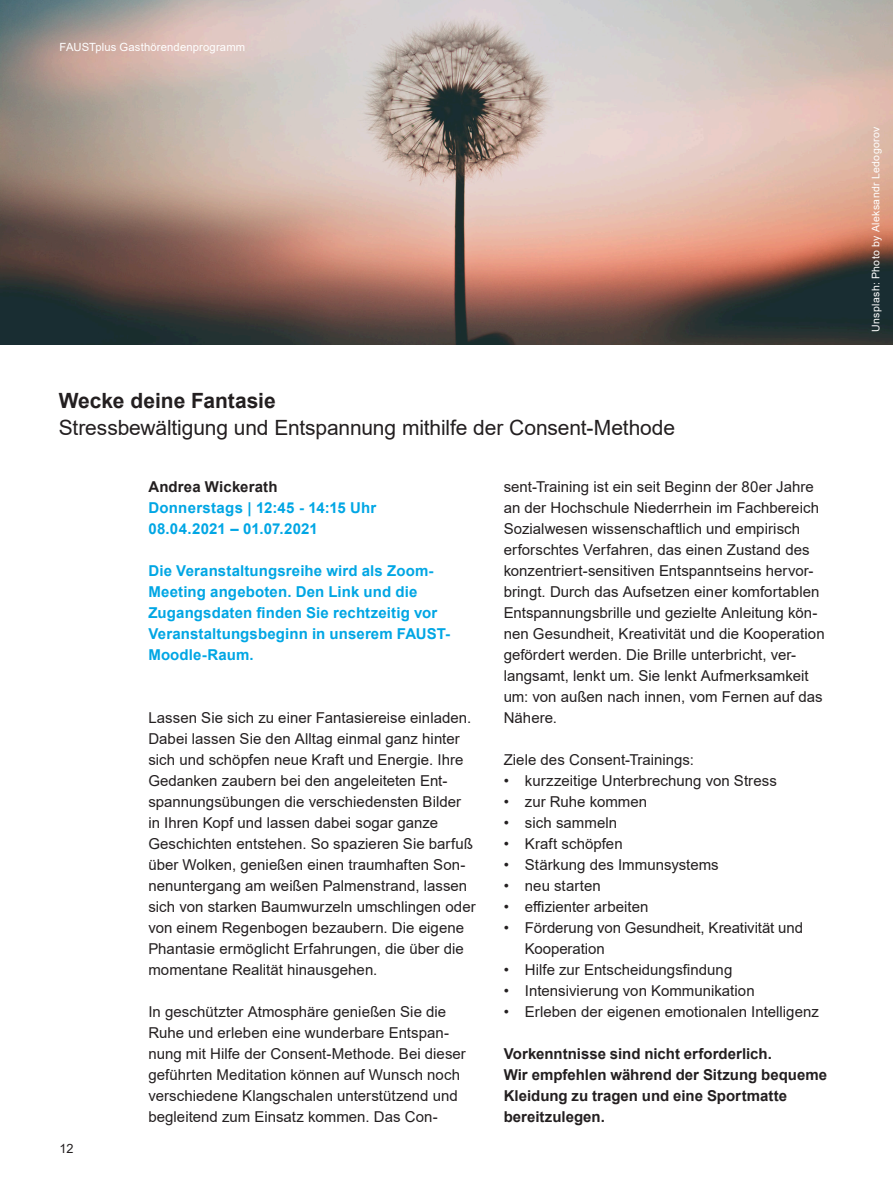
<style>
.page{position:relative;width:893px;height:1191px;background:#fff}
.page>*{position:absolute;margin:0;border:0;box-sizing:border-box;transform-origin:0 0}
.t1{font:21px "Arial";letter-spacing:-.005em;color:#231f20}
.t2{font:700 21px "Arial";color:#231f20}
.t3{font:15px/21px "Arial";letter-spacing:.005em;color:#231f20}
.t4{font:700 15px/21px "Arial";letter-spacing:.01em;color:#00a6e4}
.t5{font:700 15px/21px "Arial";color:#231f20}
.t6{font:12.75px "Arial";color:#231f20}
.t7{font:11.25px "Arial";letter-spacing:.015em;color:#fff}
.t8{font:10.5px "Arial";letter-spacing:.035em;color:#fff}
</style>
<div class="page">
<img style="left:1px;top:0;width:892px;height:344px">
<p class="t7" style="left:60px;top:39px;width:187px">FAUSTplus Gasthörendenprogramm</p>
<h1 class="t2" style="left:59px;top:386px;width:219px">Wecke deine Fantasie</h1>
<h1 class="t1" style="left:59px;top:413px;width:618px">Stressbewältigung und Entspannung mithilfe der Consent-Methode</h1>
<p class="t6" style="left:60px;top:1139px;width:15px">12</p>
<p class="t5" style="left:148px;top:476px;width:131px">Andrea Wickerath</p>
<p class="t4" style="left:148px;top:497px;width:230px">Donnerstags | 12:45 - 14:15 Uhr<br>08.04.2021 – 01.07.2021</p>
<p class="t4" style="left:148px;top:560px;width:303px">Die Veranstaltungsreihe wird als Zoom-Meeting angeboten. Den Link und die Zugangsdaten finden Sie rechtzeitig vor Veranstaltungsbeginn in unserem FAUST-Moodle-Raum.</p>
<p class="t3" style="left:148px;top:707px;width:329px">Lassen Sie sich zu einer Fantasiereise einladen.<br>Dabei lassen Sie den Alltag einmal ganz hinter sich und schöpfen neue Kraft und Energie. Ihre Gedanken zaubern bei den angeleiteten Ent&shy;spannungsübungen die verschiedensten Bilder in Ihren Kopf und lassen dabei sogar ganze Geschichten entstehen. So spazieren Sie barfuß über Wolken, genießen einen traumhaften Son&shy;nenuntergang am weißen Palmenstrand, lassen sich von starken Baumwurzeln umschlingen oder von einem Regenbogen bezaubern. Die eigene Phantasie ermöglicht Erfahrungen, die über die momentane Realität hinausgehen.</p>
<p class="t3" style="left:148px;top:1001px;width:319px">In geschützter Atmosphäre genießen Sie die Ruhe und erleben eine wunderbare Entspan&shy;nung mit Hilfe der Consent-Methode. Bei dieser geführten Meditation können auf Wunsch noch verschiedene Klangschalen unterstützend und begleitend zum Einsatz kommen. Das Con-</p>
<p class="t3" style="left:504px;top:476px;width:322px">sent-Training ist ein seit Beginn der 80er Jahre an der Hochschule Niederrhein im Fachbereich Sozialwesen wissenschaftlich und empirisch erforschtes Verfahren, das einen Zustand des konzentriert-sensitiven Entspanntseins hervor&shy;bringt. Durch das Aufsetzen einer komfortablen Entspannungsbrille und gezielte Anleitung kön&shy;nen Gesundheit, Kreativität und die Kooperation gefördert werden. Die Brille unterbricht, ver&shy;langsamt, lenkt um. Sie lenkt Aufmerksamkeit um: von außen nach innen, vom Fernen auf das Nähere.</p>
<p class="t3" style="left:504px;top:749px;width:192px">Ziele des Consent-Trainings:</p>
<p class="t3" style="left:504px;top:770px;width:275px">• kurzzeitige Unterbrechung von Stress</p>
<p class="t3" style="left:504px;top:791px;width:145px">• zur Ruhe kommen</p>
<p class="t3" style="left:504px;top:812px;width:115px">• sich sammeln</p>
<p class="t3" style="left:504px;top:833px;width:121px">• Kraft schöpfen</p>
<p class="t3" style="left:504px;top:854px;width:217px">• Stärkung des Immunsystems</p>
<p class="t3" style="left:504px;top:875px;width:99px">• neu starten</p>
<p class="t3" style="left:504px;top:896px;width:146px">• effizienter arbeiten</p>
<p class="t3" style="left:525px;top:917px;width:280px;text-indent:-21px">• Förderung von Gesundheit, Kreativität und<br>Kooperation</p>
<p class="t3" style="left:504px;top:959px;width:230px">• Hilfe zur Entscheidungsfindung</p>
<p class="t3" style="left:504px;top:980px;width:253px">• Intensivierung von Kommunikation</p>
<p class="t3" style="left:504px;top:1001px;width:317px">• Erleben der eigenen emotionalen Intelligenz</p>
<p class="t5" style="left:504px;top:1043px;width:325px">Vorkenntnisse sind nicht erforderlich.<br>Wir empfehlen während der Sitzung bequeme Kleidung zu tragen und eine Sportmatte bereitzulegen.</p>
<p class="t8" style="left:868px;top:332px;width:207px;rotate:-90deg">Unsplash: Photo by Aleksandr Ledogorov</p>
</div>
